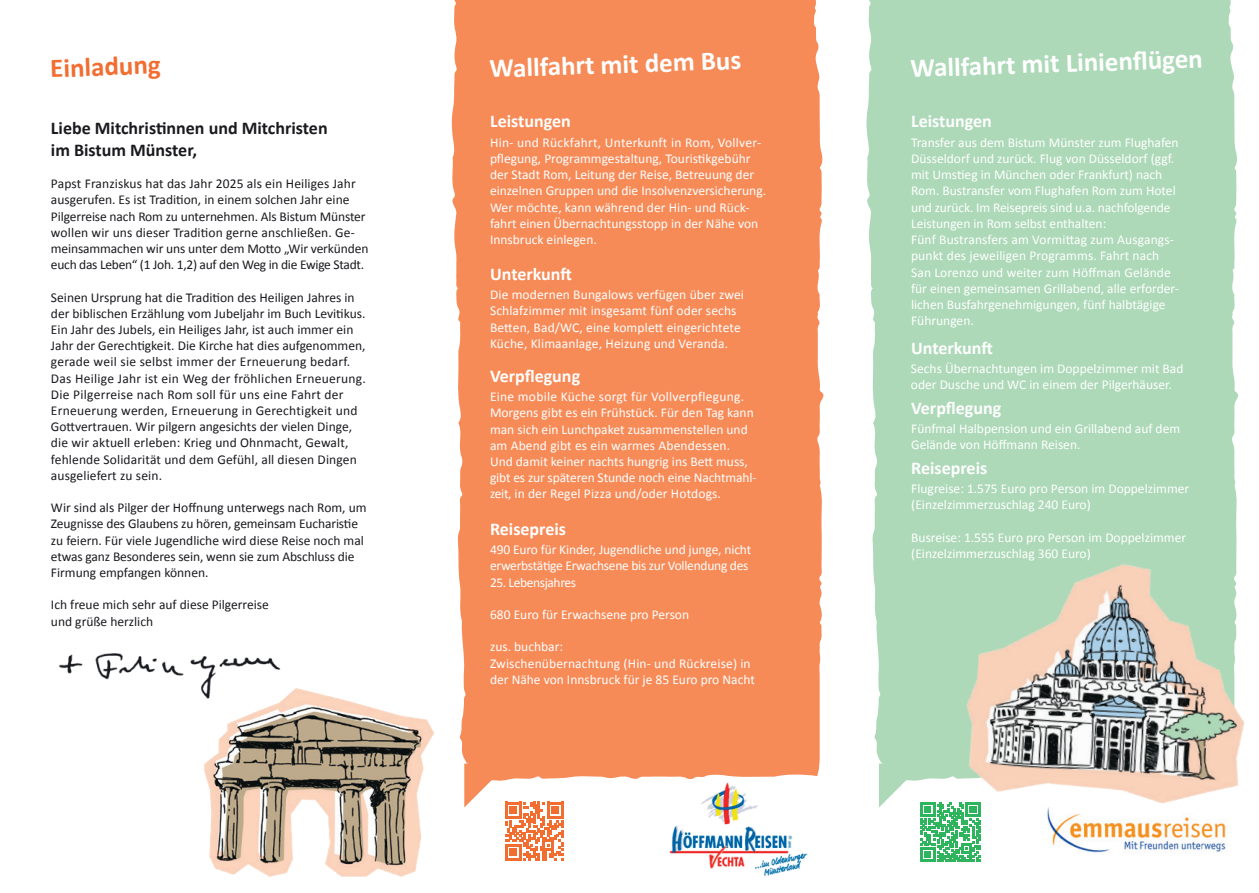
<style>
.page{position:relative;width:1259px;height:893px;background:#fff}
.page>*{position:absolute;margin:0;border:0;box-sizing:border-box;transform-origin:0 0}
.t1{font:700 27px "Calibri";color:#fff}
.t2{font:700 27px "Calibri";color:#f26d30}
.t3{font:700 18px "Calibri";color:#fff}
.t4{font:700 18px/21.6px "Calibri";color:#1a191e}
.t5{font:13.5px/16.2px "Calibri";color:#fff}
.t6{font:13.5px/16.2px "Calibri";color:#1a191e}
.t7{font:13.5px/16.2px "Calibri";letter-spacing:-.02em;color:#fff}
.t8{font:13.5px "Calibri";letter-spacing:-.03em;color:#fff}
</style>
<div class="page">
<div style="left:866px;top:0;width:372px;height:763px;background:#add9b8"></div>
<div style="left:451px;top:0;width:373px;height:779px;background:#f68b58"></div>
<img style="left:669px;top:783px;width:138px;height:94px">
<img style="left:59px;top:653px;width:88px;height:27px">
<svg style="left:879px;top:763px;width:34px;height:44px"></svg>
<svg style="left:495px;top:763px;width:68px;height:97px"></svg>
<img style="left:147px;top:608px;width:348px;height:269px">
<img style="left:913px;top:492px;width:332px;height:370px">
<h1 class="t2" style="left:50px;top:49px;width:112px;rotate:-2deg">Einladung</h1>
<h1 class="t1" style="left:489px;top:49px;width:253px;rotate:-2deg">Wallfahrt mit dem Bus</h1>
<h2 class="t4" style="left:51px;top:117px;width:278px">Liebe Mitchristinnen und Mitchristen im Bistum Münster,</h2>
<p class="t6" style="left:51px;top:175px;width:319px">Papst Franziskus hat das Jahr 2025 als ein Heiliges Jahr ausgerufen. Es ist Tradition, in einem solchen Jahr eine Pilgerreise nach Rom zu unternehmen. Als Bistum Münster wollen wir uns dieser Tradition gerne anschließen. Ge&shy;meinsammachen wir uns unter dem Motto „Wir verkünden euch das Leben“ (1 Joh. 1,2) auf den Weg in die Ewige Stadt.</p>
<p class="t6" style="left:51px;top:289px;width:316px">Seinen Ursprung hat die Tradition des Heiligen Jahres in der biblischen Erzählung vom Jubeljahr im Buch Levitikus.<br>Ein Jahr des Jubels, ein Heiliges Jahr, ist auch immer ein Jahr der Gerechtigkeit. Die Kirche hat dies aufgenommen, gerade weil sie selbst immer der Erneuerung bedarf.<br>Das Heilige Jahr ist ein Weg der fröhlichen Erneuerung.<br>Die Pilgerreise nach Rom soll für uns eine Fahrt der Erneuerung werden, Erneuerung in Gerechtigkeit und Gottvertrauen. Wir pilgern angesichts der vielen Dinge, die wir aktuell erleben: Krieg und Ohnmacht, Gewalt, fehlende Solidarität und dem Gefühl, all diesen Dingen ausgeliefert zu sein.</p>
<p class="t6" style="left:51px;top:499px;width:317px">Wir sind als Pilger der Hoffnung unterwegs nach Rom, um Zeugnisse des Glaubens zu hören, gemeinsam Eucharistie zu feiern. Für viele Jugendliche wird diese Reise noch mal etwas ganz Besonderes sein, wenn sie zum Abschluss die Firmung empfangen können.</p>
<p class="t6" style="left:51px;top:596px;width:219px">Ich freue mich sehr auf diese Pilgerreise und grüße herzlich</p>
<h2 class="t3" style="left:490px;top:109px;width:82px">Leistungen</h2>
<p class="t5" style="left:490px;top:134px;width:278px">Hin- und Rückfahrt, Unterkunft in Rom, Vollver&shy;pflegung, Programmgestaltung, Touristikgebühr der Stadt Rom, Leitung der Reise, Betreuung der einzelnen Gruppen und die Insolvenzversicherung.<br>Wer möchte, kann während der Hin- und Rück&shy;fahrt einen Übernachtungsstopp in der Nähe von Innsbruck einlegen.</p>
<h2 class="t3" style="left:490px;top:261px;width:83px">Unterkunft</h2>
<p class="t5" style="left:490px;top:286px;width:255px">Die modernen Bungalows verfügen über zwei Schlafzimmer mit insgesamt fünf oder sechs Betten, Bad/WC, eine komplett eingerichtete Küche, Klimaanlage, Heizung und Veranda.</p>
<h2 class="t3" style="left:490px;top:363px;width:92px">Verpflegung</h2>
<p class="t5" style="left:490px;top:388px;width:268px">Eine mobile Küche sorgt für Vollverpflegung.<br>Morgens gibt es ein Frühstück. Für den Tag kann man sich ein Lunchpaket zusammenstellen und am Abend gibt es ein warmes Abendessen.<br>Und damit keiner nachts hungrig ins Bett muss, gibt es zur späteren Stunde noch eine Nachtmahl&shy;zeit, in der Regel Pizza und/oder Hotdogs.</p>
<h2 class="t3" style="left:490px;top:516px;width:78px">Reisepreis</h2>
<p class="t7" style="left:490px;top:541px;width:263px">490 Euro für Kinder, Jugendliche und junge, nicht erwerbstätige Erwachsene bis zur Vollendung des</p>
<p class="t8" style="left:490px;top:573px;width:87px">25. Lebensjahres</p>
<p class="t5" style="left:490px;top:606px;width:201px">680 Euro für Erwachsene pro Person</p>
<p class="t5" style="left:490px;top:638px;width:266px">zus. buchbar:<br>Zwischenübernachtung (Hin- und Rückreise) in der Nähe von Innsbruck für je 85 Euro pro Nacht</p>
<h1 class="t1" style="left:910px;top:49px;width:294px;rotate:-2deg">Wallfahrt mit Linienfl ügen</h1>
<h2 class="t3" style="left:911px;top:109px;width:82px">Leistungen</h2>
<p class="t5" style="left:911px;top:134px;width:269px">Transfer aus dem Bistum Münster zum Flughafen Düsseldorf und zurück. Flug von Düsseldorf (ggf. mit Umstieg in München oder Frankfurt) nach Rom. Bustransfer vom Flughafen Rom zum Hotel und zurück. Im Reisepreis sind u.a. nachfolgende Leistungen in Rom selbst enthalten:<br>Fünf Bustransfers am Vormittag zum Ausgangs&shy;punkt des jeweiligen Programms. Fahrt nach San Lorenzo und weiter zum Höffman Gelände für einen gemeinsamen Grillabend, alle erforder&shy;lichen Busfahrgenehmigungen, fünf halbtägige Führungen.</p>
<p class="t5" style="left:911px;top:360px;width:274px">Sechs Übernachtungen im Doppelzimmer mit Bad oder Dusche und WC in einem der Pilgerhäuser.</p>
<p class="t5" style="left:911px;top:420px;width:270px">Fünfmal Halbpension und ein Grillabend auf dem<br>Gelände von Höffmann Reisen.</p>
<p class="t5" style="left:911px;top:480px;width:279px">Flugreise: 1.575 Euro pro Person im Doppelzimmer (Einzelzimmerzuschlag 240 Euro)</p>
<p class="t5" style="left:911px;top:529px;width:276px">Busreise: 1.555 Euro pro Person im Doppelzimmer (Einzelzimmerzuschlag 360 Euro)</p>
<h2 class="t3" style="left:911px;top:335px;width:83px">Unterkunft</h2>
<h2 class="t3" style="left:911px;top:395px;width:92px">Verpflegung</h2>
<h2 class="t3" style="left:911px;top:455px;width:78px">Reisepreis</h2>
</div>
